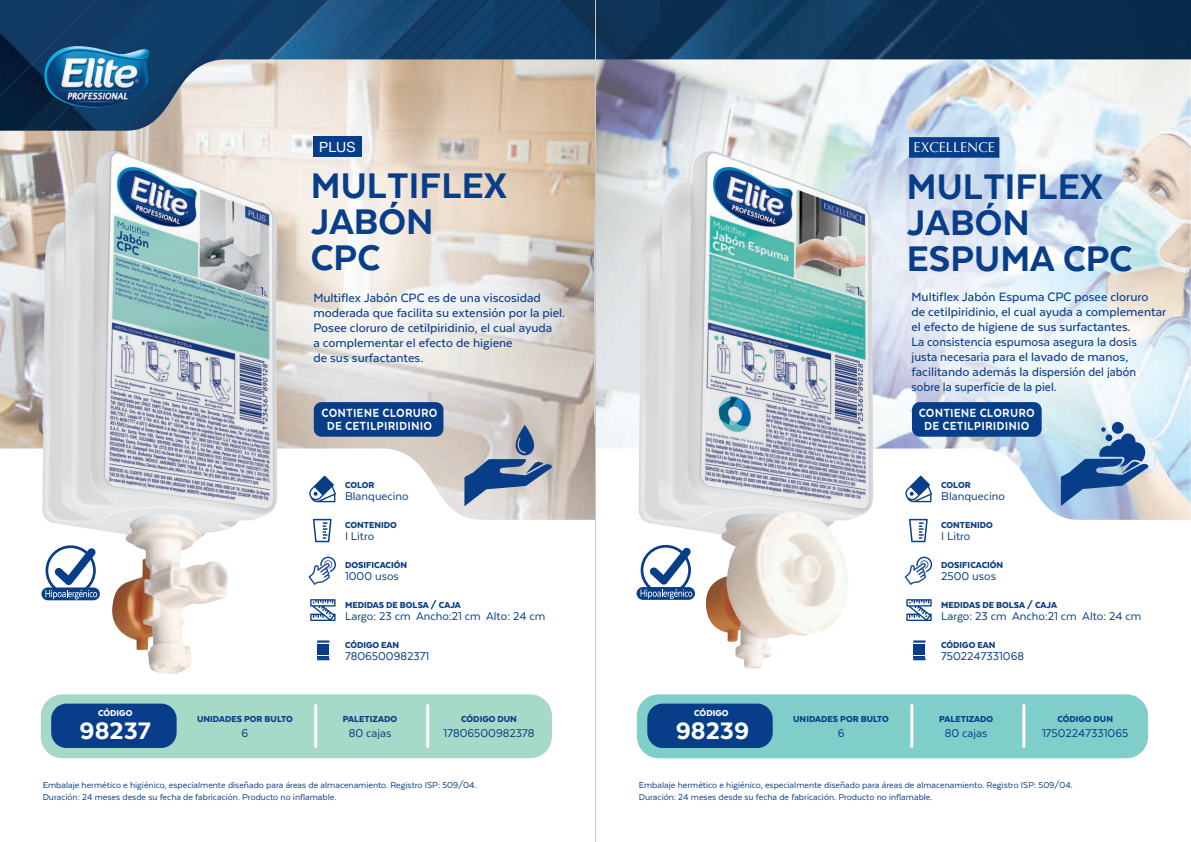
<style>
.page{position:relative;width:1191px;height:842px;background:#fff}
.page>*{position:absolute;margin:0;border:0;box-sizing:border-box;transform-origin:0 0}
.t1{font:800 41px/36px "Texta";color:#083e89}
.t2{font:800 27.5px "Texta";color:#fff}
.t3{font:14.2px "Optima LT Std";color:#fff}
.t4{font:14.1px "Helvetica Neue";color:#fff}
.t5{font:500 14px/15px "Texta";color:#083e89}
.t6{font:800 13.4px/13.2px "Texta";color:#fff;text-align:center;scale:.92 1}
.t7{font:13px "Texta";color:#083e89}
.t8{font:10px/12px "Texta";color:#083e89}
.t9{font:900 10px "Texta";color:#083e89}
.t10{font:900 10px "Texta";color:#fff}
</style>
<div class="page">
<img style="left:0;top:131px;width:1190px;height:389px">
<hr style="left:594px;top:214px;width:1px;height:211px;background:#cccde2">
<svg style="left:309px;top:476px;width:27px;height:26px"></svg>
<svg style="left:310px;top:599px;width:25px;height:22px"></svg>
<svg style="left:313px;top:519px;width:18px;height:23px"></svg>
<svg style="left:309px;top:557px;width:27px;height:28px"></svg>
<div style="left:41px;top:694px;width:511px;height:64px;background:#a6d9c8;border-radius:22px"></div>
<svg style="left:317px;top:640px;width:12px;height:20px"></svg>
<hr style="left:314px;top:705px;width:3px;height:41px;background:#fff">
<hr style="left:426px;top:705px;width:3px;height:41px;background:#fff">
<div style="left:51px;top:704px;width:126px;height:44px;background:#083e89;border-radius:15px"></div>
<svg style="left:464px;top:425px;width:88px;height:81px;background:#95a0b3"></svg>
<img style="left:41px;top:151px;width:237px;height:523px">
<div style="left:313px;top:137px;width:49px;height:20px;background:#083e89"></div>
<svg style="left:905px;top:476px;width:27px;height:26px"></svg>
<svg style="left:906px;top:599px;width:25px;height:22px"></svg>
<svg style="left:909px;top:519px;width:18px;height:23px"></svg>
<svg style="left:904px;top:557px;width:28px;height:28px"></svg>
<div style="left:637px;top:694px;width:511px;height:64px;background:#80ceca;border-radius:22px"></div>
<svg style="left:913px;top:640px;width:12px;height:20px"></svg>
<hr style="left:910px;top:705px;width:3px;height:41px;background:#fff">
<hr style="left:1022px;top:705px;width:3px;height:41px;background:#fff">
<div style="left:647px;top:704px;width:125px;height:44px;background:#083e89;border-radius:15px"></div>
<img style="left:637px;top:151px;width:237px;height:518px">
<div style="left:909px;top:137px;width:90px;height:21px;background:#083e89"></div>
<svg style="left:636px;top:587px;width:59px;height:13px"></svg>
<svg style="left:640px;top:547px;width:52px;height:52px"></svg>
<svg style="left:1060px;top:421px;width:88px;height:85px;background:#7ea0c3"></svg>
<img style="left:0;top:0;width:1191px;height:131px">
<img style="left:44px;top:46px;width:106px;height:62px">
<div style="left:912px;top:402px;width:129px;height:35px;background:#083e89;border-radius:8px"></div>
<div style="left:314px;top:402px;width:129px;height:35px;background:#083e89;border-radius:8px"></div>
<hr style="left:595px;top:0;width:1px;height:842px;background:#c7c8ca">
<p class="t4" style="left:319px;top:137px;width:38px">PLUS</p>
<h1 class="t1" style="left:311px;top:167px;width:198px">MULTIFLEX<br>JABÓN<br>CPC</h1>
<p class="t5" style="left:313px;top:290px;width:253px">Multiflex Jabón CPC es de una viscosidad moderada que facilita su extensión por la piel.<br>Posee cloruro de cetilpiridinio, el cual ayuda<br>a complementar el efecto de higiene<br>de sus surfactantes.</p>
<p class="t3" style="left:913px;top:139px;width:83px">EXCELLENCE</p>
<h1 class="t1" style="left:907px;top:168px;width:227px">MULTIFLEX<br>JABÓN<br>ESPUMA CPC</h1>
<p class="t5" style="left:911px;top:289px;width:256px">Multiflex Jabón Espuma CPC posee cloruro<br>de cetilpiridinio, el cual ayuda a complementar el efecto de higiene de sus surfactantes.<br>La consistencia espumosa asegura la dosis justa necesaria para el lavado de manos, facilitando además la dispersión del jabón sobre la superficie de la piel.</p>
<p class="t6" style="left:321px;top:408px;width:127px;rotate:-2deg">CONTIENE CLORURO<br>DE CETILPIRIDINIO</p>
<p class="t6" style="left:918px;top:408px;width:127px;rotate:-2deg">CONTIENE CLORURO<br>DE CETILPIRIDINIO</p>
<p class="t9" style="left:345px;top:479px;width:31px">COLOR</p>
<p class="t7" style="left:345px;top:489px;width:65px">Blanquecino</p>
<p class="t9" style="left:345px;top:520px;width:53px">CONTENIDO</p>
<p class="t7" style="left:345px;top:529px;width:31px">I Litro</p>
<p class="t9" style="left:345px;top:560px;width:64px">DOSIFICACIÓN</p>
<p class="t7" style="left:345px;top:569px;width:55px">1000 usos</p>
<p class="t9" style="left:345px;top:600px;width:117px">MEDIDAS DE BOLSA / CAJA</p>
<p class="t7" style="left:345px;top:609px;width:202px">Largo: 23 cm Ancho:21 cm Alto: 24 cm</p>
<p class="t9" style="left:345px;top:640px;width:56px">CÓDIGO EAN</p>
<p class="t7" style="left:345px;top:650px;width:86px">7806500982371</p>
<p class="t9" style="left:941px;top:479px;width:31px">COLOR</p>
<p class="t7" style="left:941px;top:489px;width:65px">Blanquecino</p>
<p class="t9" style="left:941px;top:520px;width:53px">CONTENIDO</p>
<p class="t7" style="left:941px;top:529px;width:31px">I Litro</p>
<p class="t9" style="left:941px;top:560px;width:64px">DOSIFICACIÓN</p>
<p class="t7" style="left:941px;top:569px;width:56px">2500 usos</p>
<p class="t9" style="left:941px;top:600px;width:117px">MEDIDAS DE BOLSA / CAJA</p>
<p class="t7" style="left:941px;top:609px;width:202px">Largo: 23 cm Ancho:21 cm Alto: 24 cm</p>
<p class="t9" style="left:941px;top:640px;width:56px">CÓDIGO EAN</p>
<p class="t7" style="left:941px;top:650px;width:84px">7502247331068</p>
<p class="t10" style="left:98px;top:708px;width:36px">CÓDIGO</p>
<p class="t9" style="left:461px;top:714px;width:57px">CÓDIGO DUN</p>
<p class="t9" style="left:197px;top:714px;width:97px">UNIDADES POR BULTO</p>
<p class="t7" style="left:242px;top:726px;width:8px">6</p>
<p class="t9" style="left:343px;top:714px;width:56px">PALETIZADO</p>
<p class="t7" style="left:349px;top:726px;width:44px">80 cajas</p>
<h2 class="t2" style="left:80px;top:717px;width:73px">98237</h2>
<p class="t7" style="left:443px;top:726px;width:92px">17806500982378</p>
<p class="t10" style="left:694px;top:708px;width:36px">CÓDIGO</p>
<p class="t9" style="left:1057px;top:714px;width:57px">CÓDIGO DUN</p>
<p class="t9" style="left:793px;top:714px;width:97px">UNIDADES POR BULTO</p>
<p class="t7" style="left:837px;top:726px;width:8px">6</p>
<p class="t9" style="left:939px;top:714px;width:56px">PALETIZADO</p>
<p class="t7" style="left:944px;top:726px;width:44px">80 cajas</p>
<h2 class="t2" style="left:675px;top:717px;width:75px">98239</h2>
<p class="t7" style="left:1042px;top:726px;width:88px">17502247331065</p>
<p class="t8" style="left:43px;top:779px;width:435px">Embalaje hermético e higiénico, especialmente diseñado para áreas de almacenamiento. Registro ISP: 509/04.<br>Duración: 24 meses desde su fecha de fabricación. Producto no inflamable.</p>
<p class="t8" style="left:639px;top:779px;width:435px">Embalaje hermético e higiénico, especialmente diseñado para áreas de almacenamiento. Registro ISP: 509/04.<br>Duración: 24 meses desde su fecha de fabricación. Producto no inflamable.</p>
</div>
